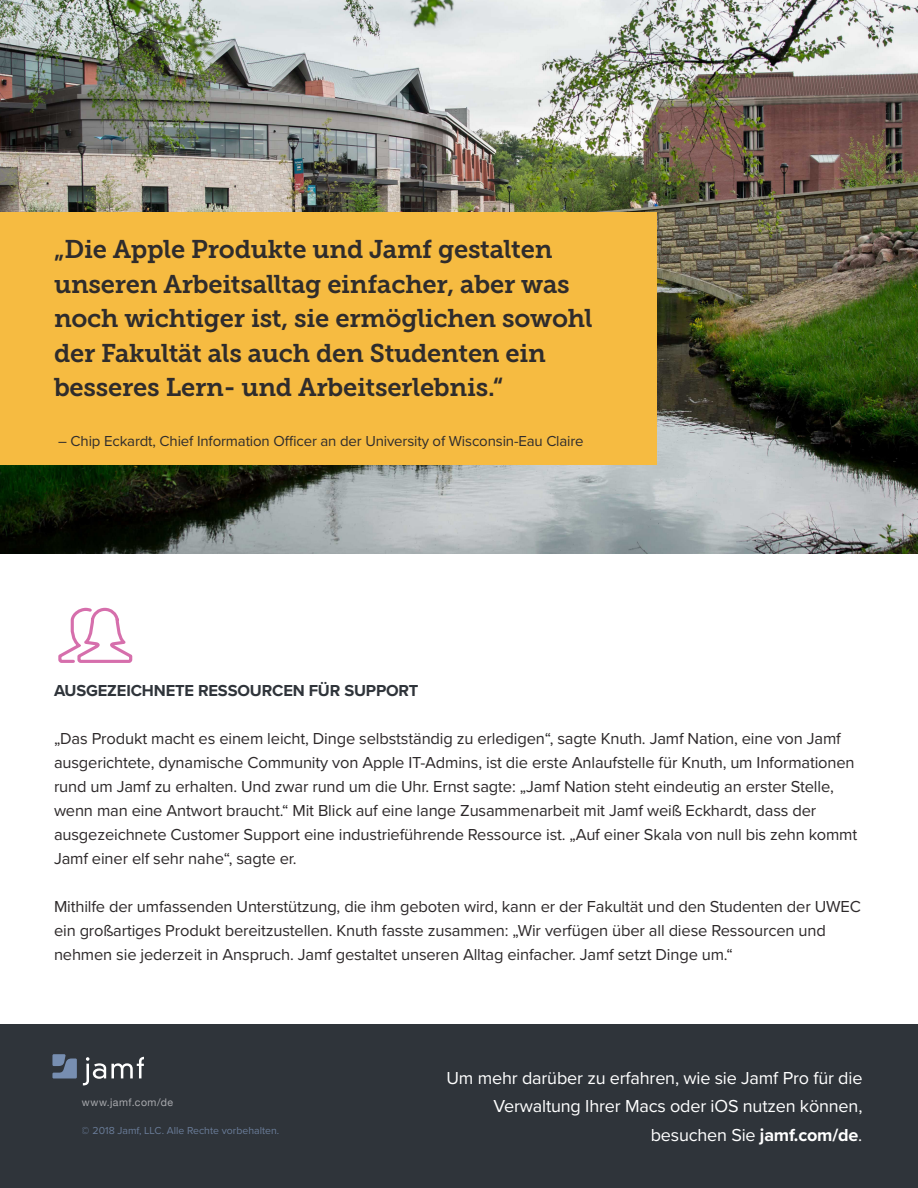
<style>
.page{position:relative;width:918px;height:1188px;background:#fff}
.page>*{position:absolute;margin:0;border:0;box-sizing:border-box;transform-origin:0 0}
.t1{font:25.5px/34.5px "Museo Slab 700";letter-spacing:-.01em;color:#2f2c2c}
.t2{font:18px "Proxima Nova";letter-spacing:-.01em;color:#fff}
.t3{font:16.5px/24px "Proxima Nova";letter-spacing:-.01em;color:#2d292a}
.t4{font:700 16.5px "Proxima Nova";letter-spacing:-.01em;color:#2f343a}
.t5{font:15px "Proxima Nova";letter-spacing:-.01em;color:#2f2c2c}
.t6{font:10.5px "Proxima Nova";color:#788eb0}
.t7{font:10.5px "Helvetica Neue";letter-spacing:.045em;color:#a8a9ad}
.s1{font-weight:700}
</style>
<div class="page">
<img style="left:0;top:0;width:918px;height:554px">
<div style="left:0;top:212px;width:657px;height:252px;background:#f6bb41"></div>
<div style="left:0;top:1025px;width:918px;height:163px;background:#2f343a"></div>
<svg style="left:83px;top:1057px;width:61px;height:28px"></svg>
<svg style="left:52px;top:1054px;width:25px;height:24px"></svg>
<svg style="left:58px;top:607px;width:75px;height:56px"></svg>
<p class="t1" style="left:54px;top:232px;width:540px">„Die Apple Produkte und Jamf gestalten unseren Arbeitsalltag einfacher, aber was noch wichtiger ist, sie ermöglichen sowohl der Fakultät als auch den Studenten ein besseres Lern- und Arbeitserlebnis.“</p>
<p class="t5" style="left:58px;top:429px;width:527px">– Chip Eckardt, Chief Information Officer an der University of Wisconsin-Eau Claire</p>
<p class="t4" style="left:54px;top:678px;width:366px">AUSGEZEICHNETE RESSOURCEN FÜR SUPPORT</p>
<p class="t3" style="left:54px;top:725px;width:805px">„Das Produkt macht es einem leicht, Dinge selbstständig zu erledigen“, sagte Knuth. Jamf Nation, eine von Jamf ausgerichtete, dynamische Community von Apple IT-Admins, ist die erste Anlaufstelle für Knuth, um Informationen rund um Jamf zu erhalten. Und zwar rund um die Uhr. Ernst sagte: „Jamf Nation steht eindeutig an erster Stelle, wenn man eine Antwort braucht.“ Mit Blick auf eine lange Zusammenarbeit mit Jamf weiß Eckhardt, dass der ausgezeichnete Customer Support eine industrieführende Ressource ist. „Auf einer Skala von null bis zehn kommt Jamf einer elf sehr nahe“, sagte er.</p>
<p class="t3" style="left:54px;top:893px;width:808px">Mithilfe der umfassenden Unterstützung, die ihm geboten wird, kann er der Fakultät und den Studenten der UWEC ein großartiges Produkt bereitzustellen. Knuth fasste zusammen: „Wir verfügen über all diese Ressourcen und nehmen sie jederzeit in Anspruch. Jamf gestaltet unseren Alltag einfacher. Jamf setzt Dinge um.“</p>
<p class="t7" style="left:82px;top:1095px;width:93px">www.jamf.com/de</p>
<p class="t6" style="left:82px;top:1123px;width:199px">© 2018 Jamf, LLC. Alle Rechte vorbehalten.</p>
<p class="t2" style="left:447px;top:1064px;width:417px">Um mehr darüber zu erfahren, wie sie Jamf Pro für die</p>
<p class="t2" style="left:494px;top:1093px;width:370px">Verwaltung Ihrer Macs oder iOS nutzen können,</p>
<p class="t2" style="left:651px;top:1121px;width:213px">besuchen Sie <span class="s1">jamf.com/de</span>.</p>
</div>
